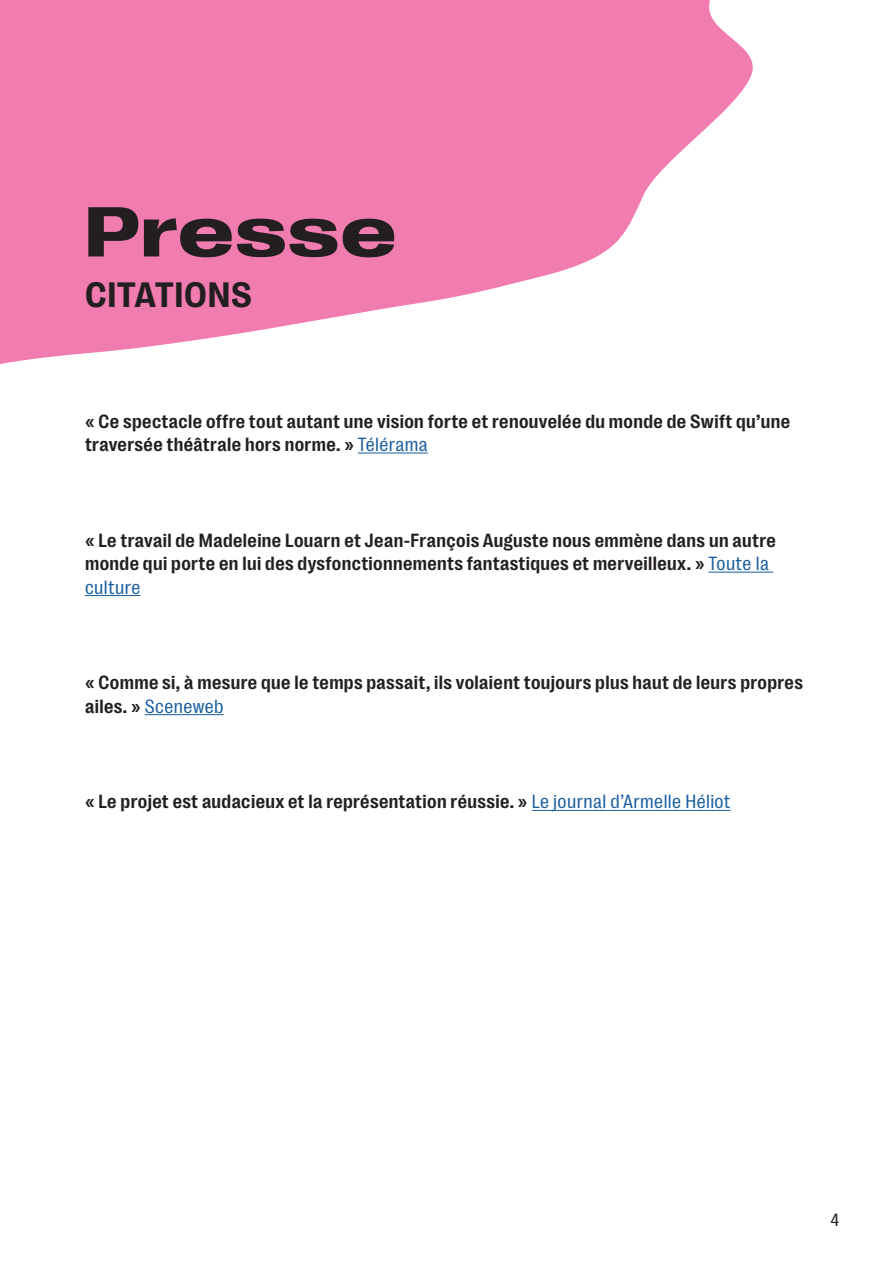
<style>
.page{position:relative;width:893px;height:1263px;background:#fff}
.page>*{position:absolute;margin:0;border:0;box-sizing:border-box;transform-origin:0 0}
.Entête{font:700 72px "Right Grotesk Spatial";letter-spacing:.02em;color:#231f20}
.Exergue{font:700 36px "Right Grotesk";letter-spacing:.02em;color:#231f20}
.Texte_courant{font:700 19.5px/23.4px "Right Grotesk Text";letter-spacing:.02em;color:#231f20}
.t1{font:18px "Right Grotesk Text";color:#231f20}
.s1{font-weight:400;color:#175d9e}
</style>
<div class="page">
<svg style="left:0;top:0;width:753px;height:364px;fill:#f17cb0"></svg>
<hr style="left:358px;top:453px;width:70px;height:1px;background:#175d9e">
<hr style="left:708px;top:572px;width:65px;height:1px;background:#175d9e">
<hr style="left:85px;top:595px;width:55px;height:1px;background:#175d9e">
<hr style="left:145px;top:714px;width:79px;height:1px;background:#175d9e">
<hr style="left:532px;top:810px;width:198px;height:1px;background:#175d9e">
<p class="Entête" style="left:85px;top:192px;width:313px">Presse</p>
<p class="Exergue" style="left:85px;top:275px;width:168px">CITATIONS</p>
<p class="Texte_courant" style="left:85px;top:409px;width:706px">« Ce spectacle offre tout autant une vision forte et renouvelée du monde de Swift qu’une traversée théâtrale hors norme. » <span class="s1">Télérama</span></p>
<p class="Texte_courant" style="left:85px;top:528px;width:692px">« Le travail de Madeleine Louarn et Jean-François Auguste nous emmène dans un autre monde qui porte en lui des dysfonctionnements fantastiques et merveilleux. » <span class="s1">Toute la culture</span></p>
<p class="Texte_courant" style="left:85px;top:671px;width:719px">« Comme si, à mesure que le temps passait, ils volaient toujours plus haut de leurs propres ailes. » <span class="s1">Sceneweb</span></p>
<p class="Texte_courant" style="left:85px;top:790px;width:647px">« Le projet est audacieux et la représentation réussie. » <span class="s1">Le journal d’Armelle Héliot</span></p>
<p class="t1" style="left:831px;top:1210px;width:10px">4</p>
</div>
